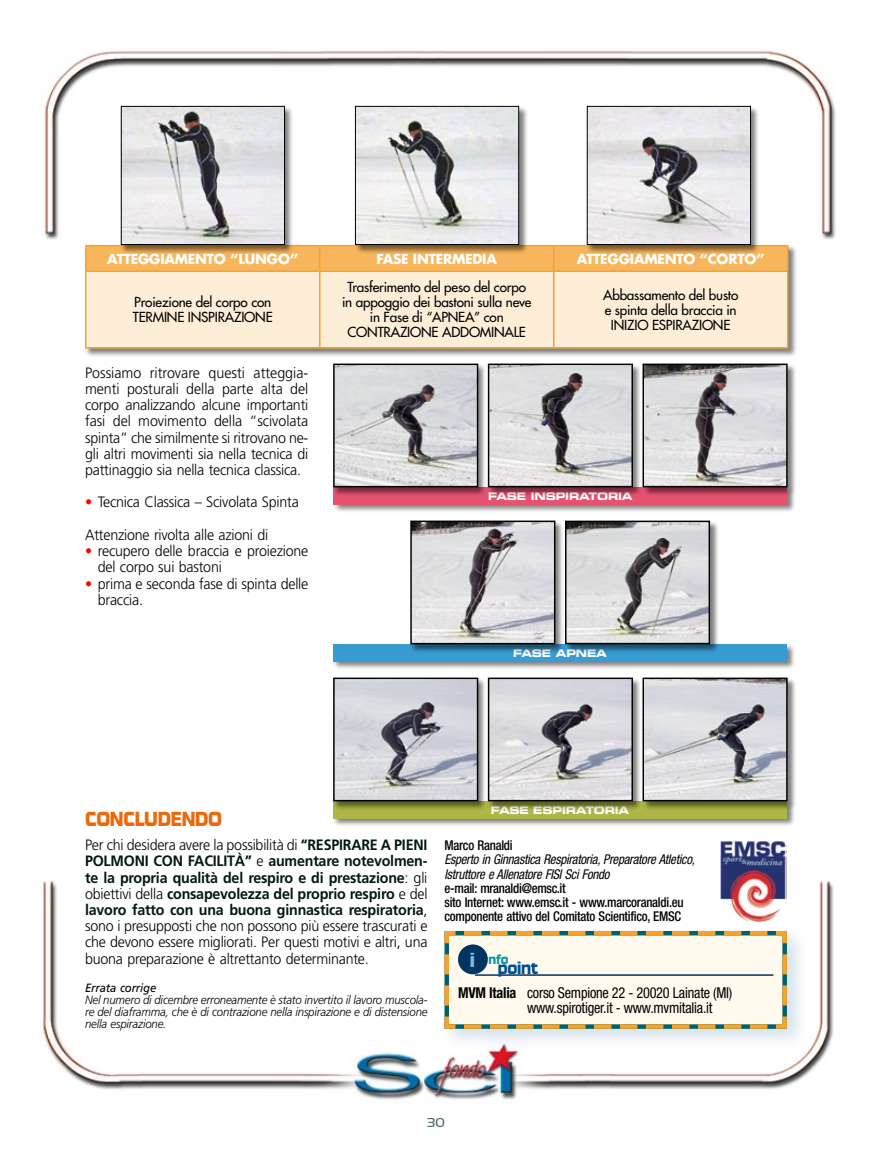
<style>
.page{position:relative;width:872px;height:1170px;background:#fff}
.page>*{position:absolute;margin:0;border:0;box-sizing:border-box;transform-origin:0 0}
.t1{font:24px "BHM Ginger";letter-spacing:-.015em;color:#eb690a;scale:.95 1}
.t2{font:19.5px "BHM Ginger";color:#005193;scale:.95 1}
.t3{font:300 15px/16.2px "Frutiger";letter-spacing:-.015em;color:#000;scale:.95 1}
.t4{font:condensed 15px/15px "Helvetica Neue";letter-spacing:-.015em;color:#000;scale:.95 1}
.t5{font:15px "BHM Ginger";color:#0098a1;scale:.95 1}
.t6{font:13.5px/15px "Futura";letter-spacing:-.015em;color:#000}
.t7{font:500 condensed 13.5px/14.2px "Helvetica Neue";letter-spacing:-.02em;color:#000;scale:.95 1}
.t8{font:italic condensed 13.5px/14.2px "Helvetica Neue";letter-spacing:-.02em;color:#000;scale:.95 1}
.t9{font:700 13.5px "Futura";letter-spacing:-.015em;color:#fff}
.t10{font:13.5px "Handel Got D Ligh";color:#547073}
.t11{font:italic 300 12px/12px "Frutiger";letter-spacing:-.015em;color:#000;text-align:justify;scale:.95 1}
.t12{font:italic 12px "Frutiger";letter-spacing:-.015em;color:#000;scale:.95 1}
.t13{font:700 expanded 10.5px "Square 721 BT";letter-spacing:-.015em;color:#fff;scale:.95 1}
.s1{color:#f00}
.s2{font-weight:700;color:#01190e}
.s3{font-size:22.5px;color:#7abee5}
.s4{font-weight:700}
</style>
<div class="page">
<img style="left:42px;top:880px;width:792px;height:220px">
<img style="left:44px;top:50px;width:792px;height:190px">
<div style="left:439px;top:925px;width:371px;height:127px;background:#005193;opacity:.17"></div>
<svg style="left:442px;top:928px;width:347px;height:102px;background:#eae6d5"></svg>
<img style="left:720px;top:841px;width:67px;height:81px">
<div style="left:332px;top:486px;width:464px;height:28px;background:#000;opacity:.5"></div>
<div style="left:334px;top:487px;width:453px;height:17px;background:#e85271"></div>
<div style="left:332px;top:362px;width:465px;height:135px;background:#000;opacity:.5"></div>
<img style="left:335px;top:365px;width:141px;height:120px">
<div style="left:333px;top:363px;width:145px;height:124px;border:1px solid #000"></div>
<img style="left:490px;top:365px;width:141px;height:120px">
<div style="left:488px;top:363px;width:145px;height:124px;border:1px solid #000"></div>
<img style="left:644px;top:365px;width:141px;height:120px">
<div style="left:642px;top:363px;width:145px;height:124px;border:1px solid #000"></div>
<div style="left:332px;top:642px;width:465px;height:29px;background:#000;opacity:.5"></div>
<div style="left:333px;top:644px;width:454px;height:17px;background:#389cd3"></div>
<div style="left:409px;top:519px;width:311px;height:135px;background:#000;opacity:.5"></div>
<img style="left:412px;top:522px;width:141px;height:120px">
<div style="left:410px;top:520px;width:145px;height:124px;border:1px solid #000"></div>
<img style="left:567px;top:522px;width:141px;height:120px">
<div style="left:565px;top:520px;width:145px;height:124px;border:1px solid #000"></div>
<div style="left:332px;top:799px;width:465px;height:28px;background:#000;opacity:.5"></div>
<div style="left:333px;top:801px;width:454px;height:17px;background:#adb745"></div>
<div style="left:332px;top:676px;width:465px;height:135px;background:#000;opacity:.5"></div>
<img style="left:335px;top:679px;width:141px;height:120px">
<div style="left:333px;top:677px;width:145px;height:124px;border:1px solid #000"></div>
<img style="left:490px;top:679px;width:141px;height:120px">
<div style="left:488px;top:677px;width:145px;height:124px;border:1px solid #000"></div>
<img style="left:644px;top:679px;width:141px;height:120px">
<div style="left:642px;top:677px;width:145px;height:124px;border:1px solid #000"></div>
<div style="left:84px;top:243px;width:714px;height:115px;background:#000;opacity:.5"></div>
<div style="left:87px;top:272px;width:700px;height:75px;background:#feeed8"></div>
<hr style="left:85px;top:245px;width:235px;height:1px;background:#f5a32e">
<hr style="left:85px;top:246px;width:2px;height:24px;background:#f5a32e">
<hr style="left:320px;top:245px;width:234px;height:1px;background:#f5a32e">
<hr style="left:554px;top:245px;width:234px;height:1px;background:#f5a32e">
<div style="left:86px;top:246px;width:702px;height:24px;background:#f8b65c"></div>
<hr style="left:85px;top:270px;width:235px;height:2px;background:#f5a32e">
<hr style="left:85px;top:272px;width:2px;height:75px;background:#f5a32e">
<hr style="left:320px;top:270px;width:234px;height:2px;background:#f5a32e">
<hr style="left:319px;top:272px;width:1px;height:75px;background:#f5a32e">
<hr style="left:554px;top:270px;width:234px;height:2px;background:#f5a32e">
<hr style="left:553px;top:272px;width:1px;height:75px;background:#f5a32e">
<hr style="left:787px;top:272px;width:1px;height:75px;background:#f5a32e">
<hr style="left:85px;top:347px;width:235px;height:1px;background:#f5a32e">
<hr style="left:320px;top:347px;width:234px;height:1px;background:#f5a32e">
<hr style="left:554px;top:347px;width:234px;height:1px;background:#f5a32e">
<div style="left:354px;top:105px;width:175px;height:149px;background:#000;opacity:.5"></div>
<img style="left:357px;top:108px;width:160px;height:135px">
<div style="left:355px;top:106px;width:164px;height:139px;border:1px solid #000"></div>
<div style="left:120px;top:105px;width:175px;height:149px;background:#000;opacity:.5"></div>
<img style="left:123px;top:108px;width:160px;height:135px">
<div style="left:121px;top:106px;width:164px;height:139px;border:1px solid #000"></div>
<div style="left:586px;top:105px;width:175px;height:149px;background:#000;opacity:.5"></div>
<img style="left:589px;top:108px;width:160px;height:135px">
<div style="left:587px;top:106px;width:164px;height:139px;border:1px solid #000"></div>
<p class="t9" style="left:107px;top:249px;width:192px">ATTEGGIAMENTO “LUNGO”</p>
<p class="t9" style="left:376px;top:249px;width:122px">FASE INTERMEDIA</p>
<p class="t9" style="left:577px;top:249px;width:189px">ATTEGGIAMENTO “CORTO”</p>
<p class="t6" style="left:133px;top:295px;width:141px">Proiezione del corpo con<br>TERMINE INSPIRAZIONE</p>
<p class="t6" style="left:347px;top:280px;width:180px">Trasferimento del peso del corpo</p>
<p class="t6" style="left:342px;top:295px;width:191px">in appoggio dei bastoni sulla neve</p>
<p class="t6" style="left:370px;top:310px;width:72px">in Fase di “APN</p>
<p class="t6" style="left:603px;top:287px;width:137px;text-align:center">Abbassamento del busto e spinta della braccia in<br>INIZIO ESPIRAZIONE</p>
<p class="t6" style="left:347px;top:310px;width:180px;text-indent:111px">EA” con<br>CONTRAZIONE ADDOMINALE</p>
<p class="t3" style="left:85px;top:364px;width:236px;text-align:justify">Possiamo ritrovare questi atteggia&shy;menti posturali della parte alta del corpo analizzando alcune importanti fasi del movimento della “scivolata spinta” che similmente si ritrovano ne&shy;gli altri movimenti sia nella tecnica di pattinaggio sia nella tecnica classica.</p>
<p class="t3" style="left:85px;top:486px;width:226px;line-height:32.4px"><span class="s1">•</span> Tecnica Classica – Scivolata Spinta<br>Attenzione rivolta alle azioni di</p>
<p class="t3" style="left:98px;top:542px;width:223px;text-indent:-13px"><span class="s1">•</span> recupero delle braccia e proiezione del corpo sui bastoni</p>
<p class="t3" style="left:98px;top:575px;width:223px;text-indent:-13px"><span class="s1">•</span> prima e seconda fase di spinta delle braccia.</p>
<p class="t13" style="left:488px;top:489px;width:153px">FASE INSPIRATORIA</p>
<p class="t13" style="left:513px;top:646px;width:100px">FASE APNEA</p>
<h1 class="t1" style="left:85px;top:806px;width:146px">CONCLUDENDO</h1>
<p class="t3" style="left:85px;top:836px;width:362px;text-align:justify">Per chi desidera avere la possibilità di <span class="s2">“RESPIRARE A PIENI POLMONI CON FACILITà”</span> e <span class="s2">aumentare notevolmen&shy;te la propria qualità del respiro e di prestazione</span>: gli obiettivi della <span class="s2">consapevolezza del proprio respiro</span> e del <span class="s2">lavoro fatto con una buona ginnastica respiratoria</span>, sono i presupposti che non possono più essere trascurati e che devono essere migliorati. Per questi motivi e altri, una buona preparazione è altrettanto determinante.</p>
<p class="t12" style="left:85px;top:980px;width:77px">Errata corrige</p>
<p class="t11" style="left:85px;top:993px;width:362px">Nel numero di dicembre erroneamente è stato invertito il lavoro muscola&shy;re del diaframma, che è di contrazione nella inspirazione e di distensione nella espirazione.</p>
<p class="t13" style="left:491px;top:803px;width:147px">FASE ESPIRATORIA</p>
<p class="t7" style="left:444px;top:837px;width:73px">Marco Ranaldi</p>
<p class="t8" style="left:444px;top:852px;width:265px">Esperto in Ginnastica Respiratoria, Preparatore Atletico,<br>Istruttore e Allenatore FISI Sci Fondo</p>
<p class="t7" style="left:444px;top:880px;width:253px">e-mail: mranaldi@emsc.it<br>sito Internet: www.emsc.it - www.marcoranaldi.eu componente attivo del Comitato Scientifico, EMSC</p>
<p class="t5" style="left:470px;top:951px;width:42px"><span class="s3">I</span> NFO</p>
<h2 class="t2" style="left:497px;top:958px;width:45px">POINT</h2>
<p class="t4" style="left:527px;top:984px;width:217px;text-indent:-69px"><span class="s4">MVM Italia</span> corso Sempione 22 - 20020 Lainate (MI) www.spirotiger.it - www.mvmitalia.it</p>
<p class="t10" style="left:427px;top:1115px;width:19px">30</p>
</div>
